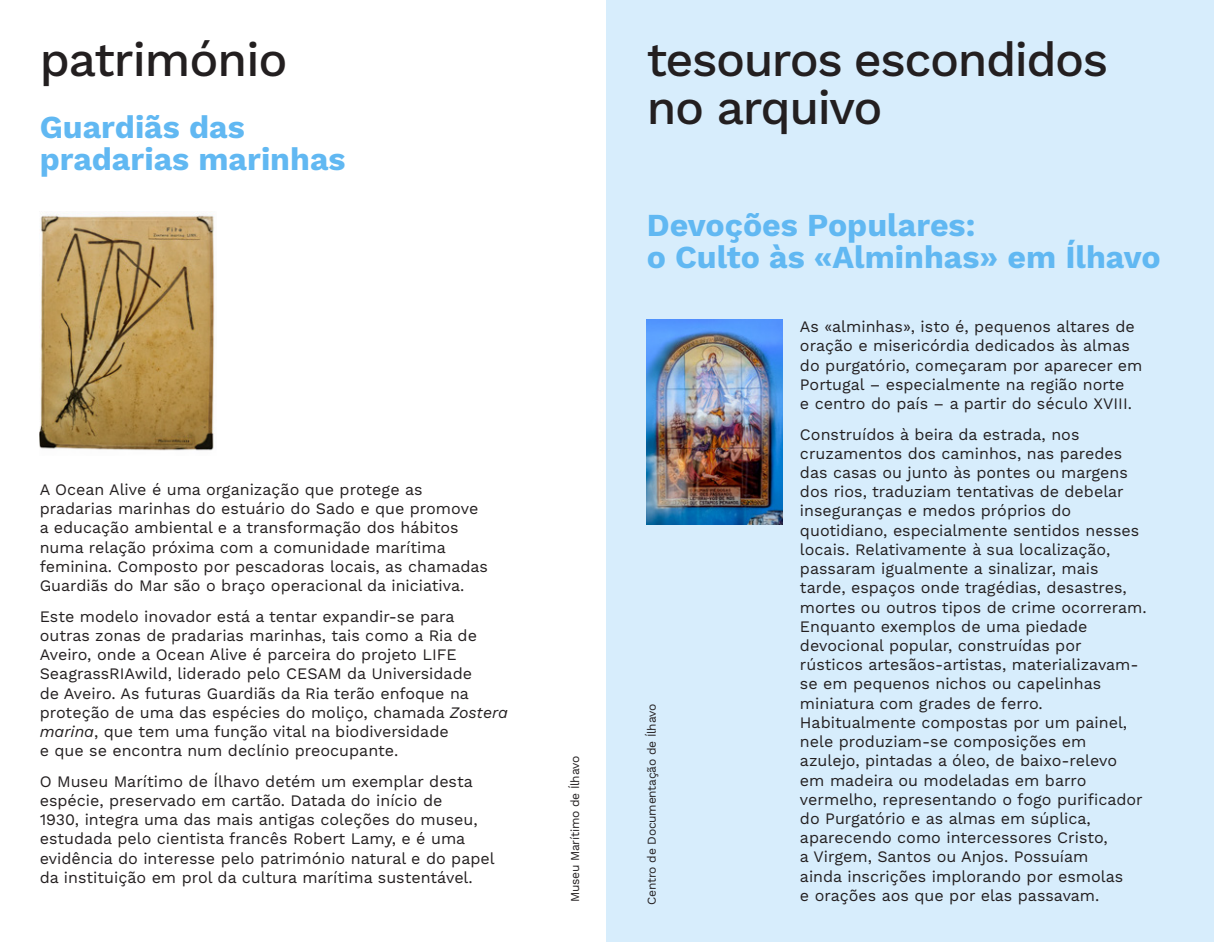
<style>
.page{position:relative;width:1214px;height:942px;background:#fff}
.page>*{position:absolute;margin:0;border:0;box-sizing:border-box;transform-origin:0 0}
.AGENDA{font:500 48px/48px "Work Sans";letter-spacing:-.03em;color:#231f20}
.AGENDA-2{font:700 32px/32px "Work Sans";color:#61b8f2}
.TEXTO_CORRIDO{font:16px/19.2px "Work Sans";color:#231f20}
.créditos{font:12px "Work Sans";letter-spacing:-.02em;color:#231f20}
.s1{font-style:italic}
</style>
<div class="page">
<img style="left:40px;top:213px;width:175px;height:238px">
<div style="left:606px;top:0;width:607px;height:941px;background:#d7edfc"></div>
<img style="left:647px;top:319px;width:135px;height:205px">
<p class="AGENDA" style="left:40px;top:38px;width:249px">património</p>
<p class="AGENDA-2" style="left:40px;top:113px;width:307px">Guardiãs das pradarias marinhas</p>
<p class="TEXTO_CORRIDO" style="left:40px;top:480px;width:450px">A Ocean Alive é uma organização que protege as pradarias marinhas do estuário do Sado e que promove a educação ambiental e a transformação dos hábitos numa relação próxima com a comunidade marítima feminina. Composto por pescadoras locais, as chamadas Guardiãs do Mar são o braço operacional da iniciativa.</p>
<p class="TEXTO_CORRIDO" style="left:40px;top:607px;width:470px">Este modelo inovador está a tentar expandir-se para outras zonas de pradarias marinhas, tais como a Ria de Aveiro, onde a Ocean Alive é parceira do projeto LIFE SeagrassRIAwild, liderado pelo CESAM da Universidade<br>de Aveiro. As futuras Guardiãs da Ria terão enfoque na proteção de uma das espécies do moliço, chamada <span class="s1">Zostera marina</span>, que tem uma função vital na biodiversidade<br>e que se encontra num declínio preocupante.</p>
<p class="TEXTO_CORRIDO" style="left:40px;top:772px;width:456px">O Museu Marítimo de Ílhavo detém um exemplar desta espécie, preservado em cartão. Datada do início de<br>1930, integra uma das mais antigas coleções do museu, estudada pelo cientista francês Robert Lamy, e é uma evidência do interesse pelo património natural e do papel da instituição em prol da cultura marítima sustentável.</p>
<p class="créditos" style="left:568px;top:901px;width:148px;rotate:-90deg">Museu Marítimo de Ílhavo</p>
<p class="AGENDA" style="left:646px;top:38px;width:463px">tesouros escondidos no arquivo</p>
<p class="AGENDA-2" style="left:646px;top:211px;width:515px">Devoções Populares:<br>o Culto às «Alminhas» em Ílhavo</p>
<p class="créditos" style="left:644px;top:904px;width:202px;rotate:-90deg">Centro de Documentação de Ílhavo</p>
<p class="TEXTO_CORRIDO" style="left:799px;top:318px;width:344px">As «alminhas», isto é, pequenos altares de oração e misericórdia dedicados às almas do purgatório, começaram por aparecer em Portugal – especialmente na região norte<br>e centro do país – a partir do século XVIII.</p>
<p class="TEXTO_CORRIDO" style="left:799px;top:425px;width:348px">Construídos à beira da estrada, nos cruzamentos dos caminhos, nas paredes das casas ou junto às pontes ou margens dos rios, traduziam tentativas de debelar inseguranças e medos próprios do quotidiano, especialmente sentidos nesses locais. Relativamente à sua localização, passaram igualmente a sinalizar, mais tarde, espaços onde tragédias, desastres, mortes ou outros tipos de crime ocorreram.<br>Enquanto exemplos de uma piedade devocional popular, construídas por rústicos artesãos-artistas, materializavam&shy;se em pequenos nichos ou capelinhas miniatura com grades de ferro.<br>Habitualmente compostas por um painel, nele produziam-se composições em azulejo, pintadas a óleo, de baixo-relevo<br>em madeira ou modeladas em barro vermelho, representando o fogo purificador do Purgatório e as almas em súplica, aparecendo como intercessores Cristo,<br>a Virgem, Santos ou Anjos. Possuíam<br>ainda inscrições implorando por esmolas<br>e orações aos que por elas passavam.</p>
</div>
